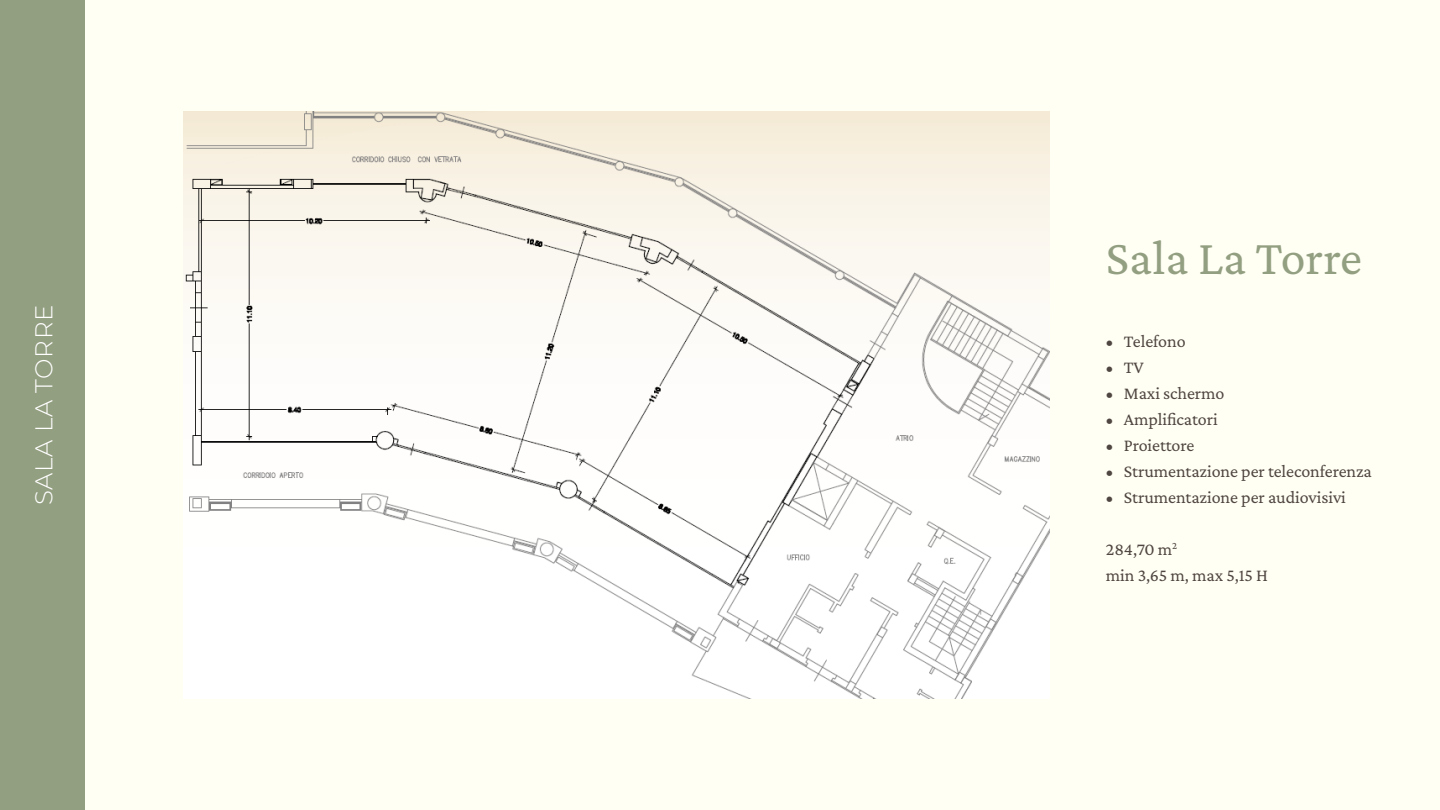
<style>
.page{position:relative;width:1440px;height:810px;background:#fffff4}
.page>*{position:absolute;margin:0;border:0;box-sizing:border-box;transform-origin:0 0}
.t1{font:50px "Crimson Pro";color:#939f81}
.t2{font:300 24.4px "Montserrat";letter-spacing:.025em;color:#fff}
.t3{font:18px/26px "Crimson Pro";letter-spacing:-.005em;color:#504641}
</style>
<div class="page">
<div style="left:0;top:0;width:84px;height:810px;background:#939f81"></div>
<img style="left:184px;top:111px;width:865px;height:587px">
<h2 class="t2" style="left:27px;top:505px;width:202px;rotate:-90deg">SALA LA TORRE</h2>
<h1 class="t1" style="left:1106px;top:226px;width:258px">Sala La Torre</h1>
<p class="t3" style="left:1106px;top:328px;width:81px">• Telefono</p>
<p class="t3" style="left:1106px;top:354px;width:39px">• TV</p>
<p class="t3" style="left:1106px;top:380px;width:120px">• Maxi schermo</p>
<p class="t3" style="left:1106px;top:406px;width:113px">• Amplificatori</p>
<p class="t3" style="left:1106px;top:432px;width:90px">• Proiettore</p>
<p class="t3" style="left:1106px;top:458px;width:268px">• Strumentazione per teleconferenza</p>
<p class="t3" style="left:1106px;top:484px;width:242px">• Strumentazione per audiovisivi</p>
<p class="t3" style="left:1106px;top:536px;width:164px">284,70 m<sup>2<br></sup>min 3,65 m, max 5,15 H</p>
</div>
